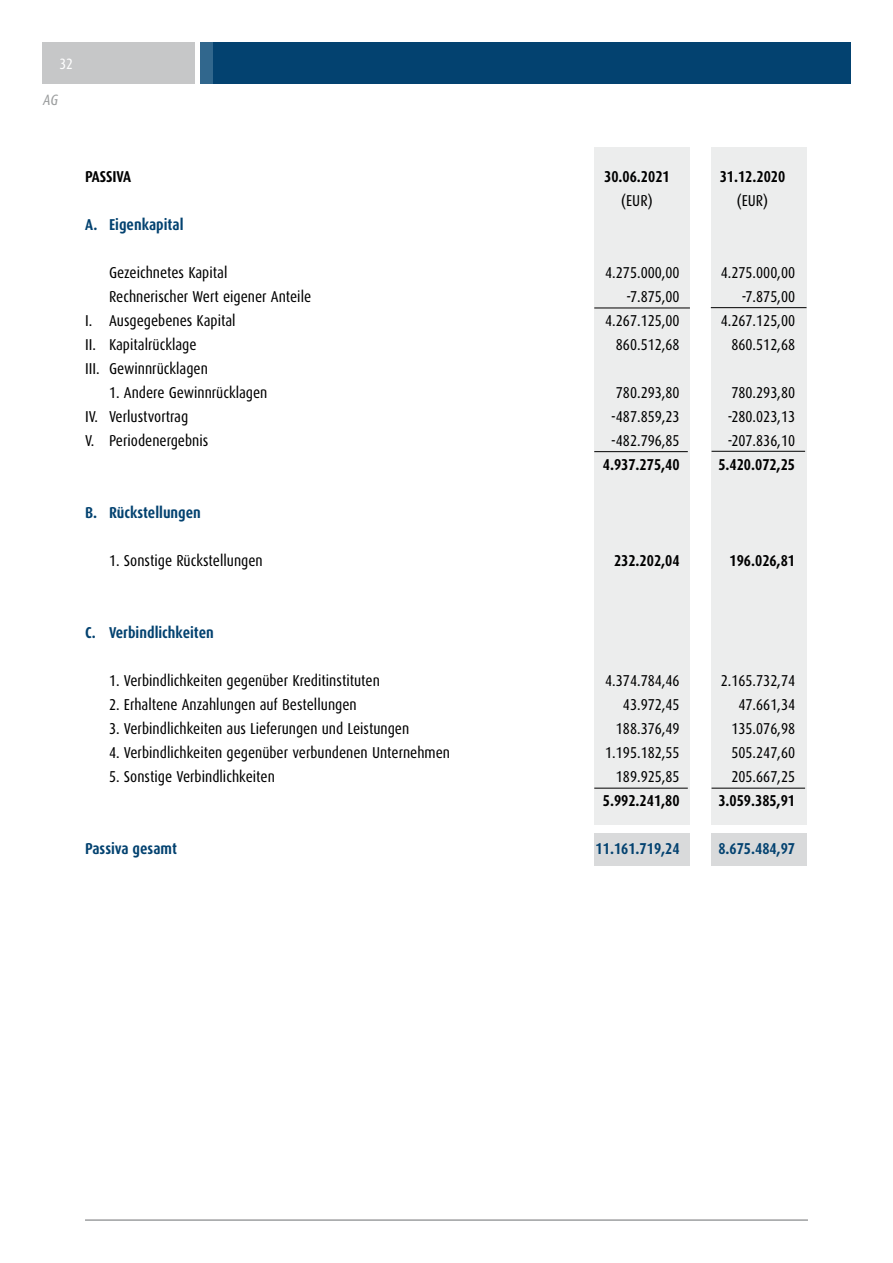
<style>
.page{position:relative;width:893px;height:1263px;background:#fff}
.page>*{position:absolute;margin:0;border:0;box-sizing:border-box;transform-origin:0 0}
.t1{font:15.75px/24px "Dax Condensed";color:#000;text-align:right}
.t2{font:700 15.75px "Dax Condensed";color:#000}
.t3{font:700 15.75px "Dax Condensed";color:#034270}
.t4{font:15px "Dax Condensed";color:#fff}
.t5{font:italic 15px "Dax Condensed";color:#9c9e9f}
.s1{font-weight:700}
</style>
<div class="page">
<div style="left:211px;top:43px;width:639px;height:41px;background:#034270"></div>
<div style="left:201px;top:43px;width:12px;height:41px;background:#31678d"></div>
<div style="left:43px;top:43px;width:152px;height:41px;background:#c6c7c8"></div>
<div style="left:594px;top:833px;width:96px;height:33px;background:#d9dadb"></div>
<div style="left:711px;top:833px;width:96px;height:33px;background:#d9dadb"></div>
<div style="left:594px;top:148px;width:96px;height:677px;background:#eceded"></div>
<div style="left:711px;top:148px;width:96px;height:677px;background:#eceded"></div>
<hr style="left:594px;top:308px;width:96px;height:1px;background:#000">
<hr style="left:594px;top:451px;width:94px;height:1px;background:#000">
<hr style="left:85px;top:1220px;width:723px;height:1px;background:#9c9e9f">
<hr style="left:711px;top:307px;width:95px;height:1px;background:#000">
<hr style="left:711px;top:451px;width:94px;height:1px;background:#000">
<hr style="left:594px;top:788px;width:94px;height:1px;background:#000">
<hr style="left:711px;top:788px;width:94px;height:1px;background:#000">
<p class="t4" style="left:60px;top:56px;width:15px">32</p>
<p class="t5" style="left:43px;top:92px;width:19px">AG</p>
<p class="t2" style="left:85px;top:168px;width:48px">PASSIVA</p>
<p class="t2" style="left:609px;top:168px;width:67px">30.06.2012</p>
<p class="t2" style="left:723px;top:168px;width:67px">31.12.2011</p>
<p class="t1" style="left:626px;top:189px;width:33px"><span class="s1">(</span>EUR)</p>
<p class="t1" style="left:740px;top:189px;width:33px"><span class="s1">(</span>EUR)</p>
<p class="t3" style="left:85px;top:216px;width:100px">A. Eigenkapital</p>
<p class="t1" style="left:109px;top:261px;width:120px">Gezeichnetes Kapital</p>
<p class="t1" style="left:109px;top:285px;width:204px">Rechnerischer Wert eigener Anteile</p>
<p class="t1" style="left:85px;top:309px;width:152px">I. Ausgegebenes Kapital</p>
<p class="t1" style="left:85px;top:333px;width:113px">II. Kapitalrücklage</p>
<p class="t1" style="left:85px;top:357px;width:124px">III. Gewinnrücklagen</p>
<p class="t1" style="left:85px;top:381px;width:184px;text-align:left;text-indent:24px">1. Andere Gewinnrücklagen<br>IV. Verlustvortrag<br>V. Periodenergebnis</p>
<p class="t2" style="left:604px;top:168px;width:67px">30.06.2021</p>
<p class="t1" style="left:621px;top:189px;width:33px">(EUR)</p>
<p class="t2" style="left:720px;top:168px;width:67px">31.12.2020</p>
<p class="t1" style="left:737px;top:189px;width:33px">(EUR)</p>
<p class="t1" style="left:605px;top:261px;width:76px">4.275.000,00 -7.875,00<br>4.267.125,00<br>860.512,68</p>
<p class="t1" style="left:611px;top:381px;width:70px;text-align:justify">780.293,80 -487.859,23 -482.796,85</p>
<p class="t2" style="left:603px;top:456px;width:78px">4.937.275,40</p>
<p class="t1" style="left:721px;top:261px;width:76px">4.275.000,00 -7.875,00<br>4.267.125,00<br>860.512,68</p>
<p class="t1" style="left:728px;top:381px;width:69px;text-align:justify">780.293,80 -280.023,13 -207.836,10</p>
<p class="t2" style="left:718px;top:456px;width:78px">5.420.072,25</p>
<p class="t3" style="left:85px;top:504px;width:117px">B. Rückstellungen</p>
<p class="t1" style="left:109px;top:549px;width:155px">1. Sonstige Rückstellungen</p>
<p class="t1" style="left:622px;top:549px;width:51px">61 367 9</p>
<p class="t1" style="left:738px;top:549px;width:58px">61 367 94</p>
<p class="t2" style="left:614px;top:552px;width:67px">232.202,04</p>
<p class="t2" style="left:730px;top:552px;width:67px">196.026,81</p>
<p class="t3" style="left:85px;top:624px;width:130px">C. Verbindlichkeiten</p>
<p class="t1" style="left:109px;top:669px;width:272px">1. Verbindlichkeiten gegenüber Kreditinstituten</p>
<p class="t1" style="left:605px;top:669px;width:76px">1 015 615 00</p>
<p class="t1" style="left:720px;top:669px;width:76px">1 381 700</p>
<p class="t1" style="left:109px;top:693px;width:249px">2. Erhaltene Anzahlungen auf Bestellungen</p>
<p class="t1" style="left:622px;top:693px;width:58px">17 358 3</p>
<p class="t1" style="left:738px;top:693px;width:58px">11 586 13</p>
<p class="t1" style="left:109px;top:717px;width:302px">3. Verbindlichkeiten aus Lieferungen und Leistungen</p>
<p class="t1" style="left:109px;top:741px;width:343px">4. Verbindlichkeiten gegenüber verbundenen Unternehmen</p>
<p class="t1" style="left:629px;top:741px;width:51px">323 04</p>
<p class="t1" style="left:763px;top:741px;width:33px">15 15</p>
<p class="t1" style="left:109px;top:765px;width:167px">5. Sonstige Verbindlichkeiten</p>
<p class="t1" style="left:622px;top:765px;width:58px">425 734</p>
<p class="t1" style="left:731px;top:765px;width:65px">174 80 46</p>
<p class="t1" style="left:605px;top:669px;width:76px">4.374.784,46<br>43.972,45<br>188.376,49<br>1.195.182,55<br>189.925,85</p>
<p class="t2" style="left:603px;top:792px;width:78px">5.992.241,80</p>
<p class="t3" style="left:596px;top:840px;width:86px">11.161.719,24</p>
<p class="t1" style="left:721px;top:669px;width:76px">2.165.732,74<br>47.661,34<br>135.076,98<br>505.247,60<br>205.667,25</p>
<p class="t2" style="left:718px;top:792px;width:78px">3.059.385,91</p>
<p class="t3" style="left:718px;top:840px;width:78px">8.675.484,97</p>
<p class="t3" style="left:85px;top:840px;width:93px">Passiva gesamt</p>
</div>
